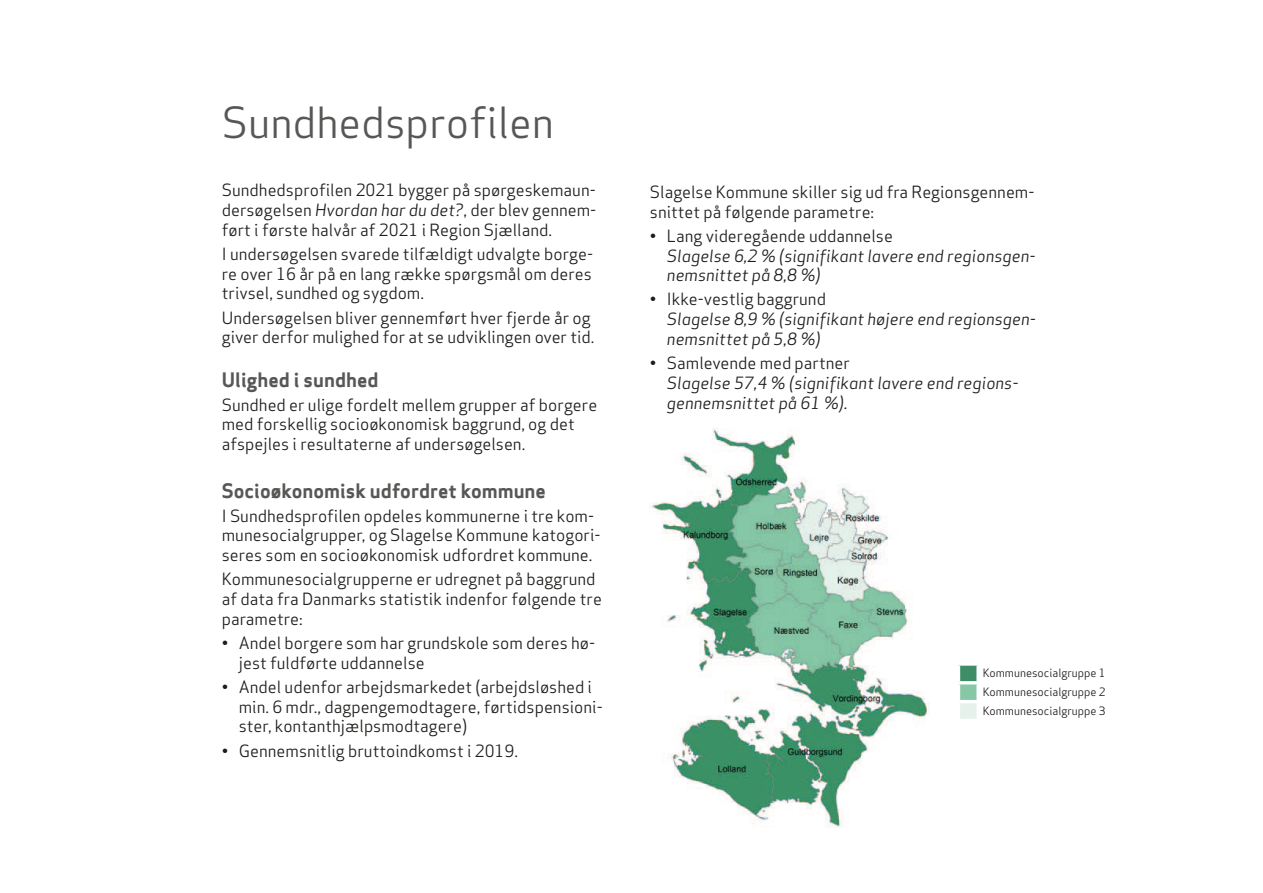
<style>
.page{position:relative;width:1263px;height:893px;background:#fff}
.page>*{position:absolute;margin:0;border:0;box-sizing:border-box;transform-origin:0 0}
.t1{font:42px "Apex Sans";color:#575756}
.t2{font:700 19.5px "Apex Sans";color:#575756}
.t3{font:16.5px/19.8px "Apex Sans";color:#1d1d1b}
.t4{font:italic 16.5px/19.8px "Apex Sans";color:#1d1d1b}
.t5{font:11.25px "Apex Sans";color:#1d1d1b}
.s1{font-style:italic}
.s2{font-style:normal}
</style>
<div class="page">
<img style="left:652px;top:428px;width:277px;height:400px">
<div style="left:958px;top:664px;width:20px;height:19px;background:#3d8d67"></div>
<div style="left:958px;top:683px;width:20px;height:19px;background:#86c7a6"></div>
<div style="left:958px;top:702px;width:20px;height:18px;background:#e5f1eb"></div>
<svg style="left:958px;top:664px;width:20px;height:2px"></svg>
<hr style="left:957px;top:666px;width:3px;height:15px;background:#fff">
<svg style="left:976px;top:666px;width:2px;height:15px"></svg>
<hr style="left:957px;top:681px;width:23px;height:3px;background:#fff">
<hr style="left:957px;top:684px;width:3px;height:16px;background:#fff">
<svg style="left:976px;top:684px;width:2px;height:16px"></svg>
<hr style="left:957px;top:700px;width:23px;height:3px;background:#fff">
<hr style="left:957px;top:703px;width:3px;height:16px;background:#fff">
<svg style="left:976px;top:703px;width:2px;height:16px"></svg>
<hr style="left:957px;top:719px;width:23px;height:3px;background:#fff">
<p class="t1" style="left:222px;top:88px;width:334px">Sundhedsprofilen</p>
<p class="t3" style="left:222px;top:179px;width:376px;text-align:justify">Sundhedsprofilen 2021 bygger på spørgeskemaun&shy;dersøgelsen <span class="s1">Hvordan har du det?</span>, der blev gennem&shy;ført i første halvår af 2021 i Region Sjælland.</p>
<p class="t3" style="left:222px;top:242px;width:373px;text-align:justify">I undersøgelsen svarede tilfældigt udvalgte borge&shy;re over 16 år på en lang række spørgsmål om deres trivsel, sundhed og sygdom.</p>
<p class="t3" style="left:222px;top:306px;width:374px">Undersøgelsen bliver gennemført hver fjerde år og giver derfor mulighed for at se udviklingen over tid.</p>
<p class="t2" style="left:222px;top:367px;width:158px">Ulighed i sundhed</p>
<p class="t3" style="left:222px;top:393px;width:377px">Sundhed er ulige fordelt mellem grupper af borgere med forskellig socioøkonomisk baggrund, og det afspejles i resultaterne af undersøgelsen.</p>
<p class="t2" style="left:222px;top:478px;width:326px">Socioøkonomisk udfordret kommune</p>
<p class="t3" style="left:222px;top:504px;width:380px">I Sundhedsprofilen opdeles kommunerne i tre kom&shy;munesocialgrupper, og Slagelse Kommune katogori&shy;seres som en socioøkonomisk udfordret kommune.</p>
<p class="t3" style="left:222px;top:568px;width:382px">Kommunesocialgrupperne er udregnet på baggrund af data fra Danmarks statistik indenfor følgende tre parametre:</p>
<p class="t3" style="left:239px;top:631px;width:358px;text-indent:-17px">• Andel borgere som har grundskole som deres hø&shy;jest fuldførte uddannelse</p>
<p class="t3" style="left:239px;top:675px;width:365px;text-indent:-17px">• Andel udenfor arbejdsmarkedet (arbejdsløshed i min. 6 mdr., dagpengemodtagere, førtidspensioni&shy;ster, kontanthjælpsmodtagere)</p>
<p class="t3" style="left:222px;top:739px;width:298px">• Gennemsnitlig bruttoindkomst i 2019.</p>
<p class="t3" style="left:650px;top:180px;width:386px">Slagelse Kommune skiller sig ud fra Regionsgennem&shy;snittet på følgende parametre:</p>
<p class="t4" style="left:667px;top:224px;width:370px;text-indent:-17px"><span class="s2">• Lang videregående uddannelse<br></span>Slagelse 6,2 % (signifikant lavere end regionsgen&shy;nemsnittet på 8,8 %)</p>
<p class="t4" style="left:667px;top:288px;width:371px;text-indent:-17px"><span class="s2">• Ikke-vestlig baggrund<br></span>Slagelse 8,9 % (signifikant højere end regionsgen&shy;nemsnittet på 5,8 %)</p>
<p class="t4" style="left:667px;top:352px;width:353px;text-indent:-17px"><span class="s2">• Samlevende med partner<br></span>Slagelse 57,4 % (signifikant lavere end regions&shy;gennemsnittet på 61 %).</p>
<p class="t5" style="left:983px;top:664px;width:124px">Kommunesocialgruppe 1</p>
<p class="t5" style="left:983px;top:682px;width:124px">Kommunesocialgruppe 2</p>
<p class="t5" style="left:983px;top:701px;width:124px">Kommunesocialgruppe 3</p>
</div>
